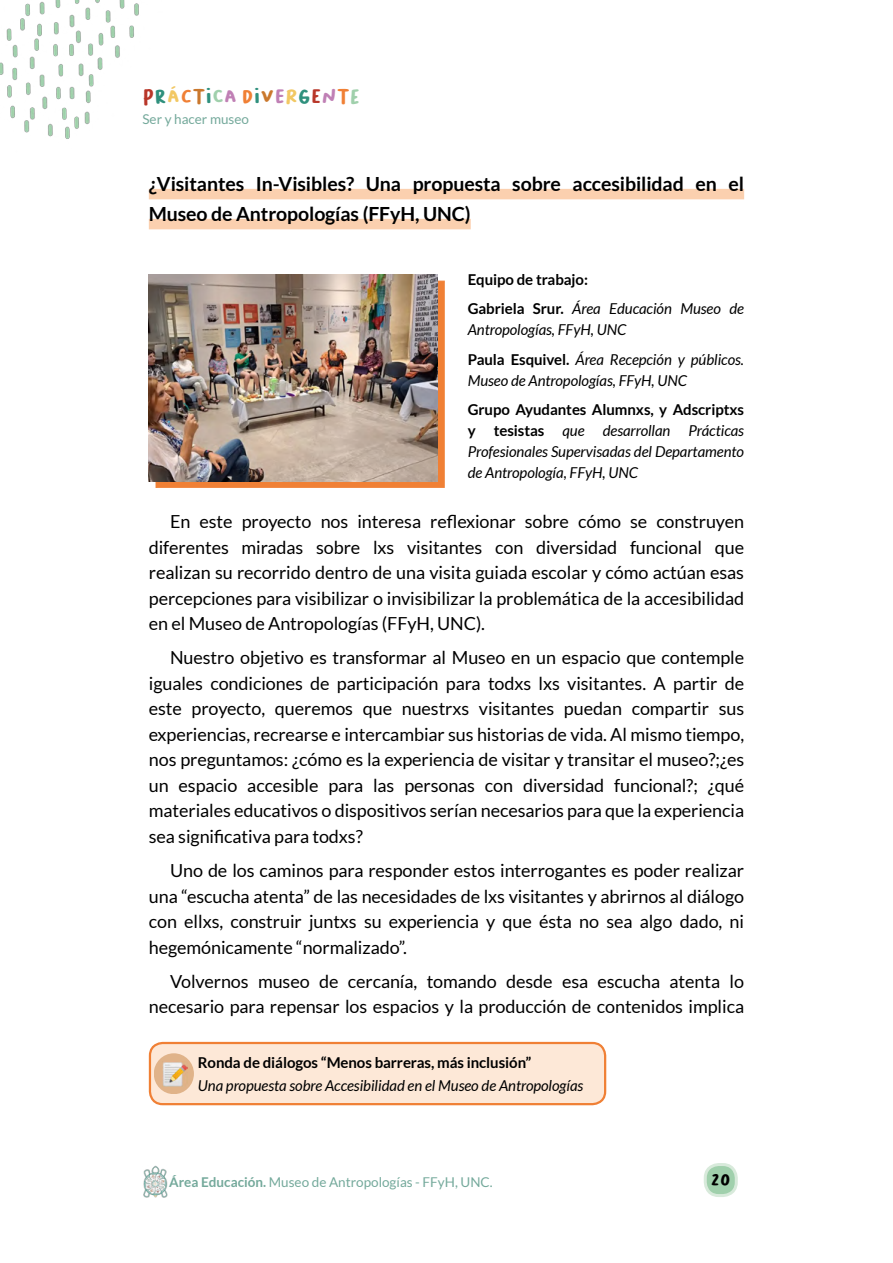
<style>
.page{position:relative;width:893px;height:1263px;background:#fff}
.page>*{position:absolute;margin:0;border:0;box-sizing:border-box;transform-origin:0 0}
.t1{font:700 19.5px/30px "Lato";letter-spacing:-.005em;color:#000}
.t2{font:19.5px "Bakso Sapi";color:#2f907d}
.t3{font:18px/25.5px "Lato";letter-spacing:-.005em;color:#000;text-align:justify}
.t4{font:18px "Bakso Sapi";color:#000}
.t5{font:italic 15px/21px "Lato";letter-spacing:-.005em;color:#000}
.t6{font:700 15px/29.5px "Lato";letter-spacing:-.005em;color:#000}
.t7{font:13.5px "Lato";color:#74a99b}
.s1{color:#b83629}
.s2{color:#f2c863}
.s3{color:#f08035}
.s4{color:#ca782d}
.s5{color:#a0d0ac}
.s6{color:#c080b5}
.s7{font-weight:400;font-style:italic}
.s8{font-weight:700;font-style:normal}
.s9{font-weight:700}
</style>
<div class="page">
<div style="left:705px;top:1164px;width:31px;height:31px;background:#a0d0ac;border-radius:14px"></div>
<div style="left:704px;top:1163px;width:34px;height:34px;border:3px solid #d8eadb;border-radius:14px"></div>
<img style="left:0;top:0;width:139px;height:139px">
<img style="left:143px;top:1165px;width:25px;height:32px">
<div style="left:149px;top:189px;width:595px;height:10px;background:#fbd0af"></div>
<div style="left:149px;top:219px;width:322px;height:10px;background:#fbd0af"></div>
<div style="left:155px;top:281px;width:290px;height:207px;background:#f08035"></div>
<img style="left:149px;top:274px;width:289px;height:207px">
<div style="left:150px;top:1043px;width:455px;height:61px;background:#fde8d7;border-radius:13px"></div>
<div style="left:149px;top:1042px;width:457px;height:63px;border:2px solid #f08035;border-radius:13px"></div>
<div style="left:154px;top:1053px;width:40px;height:41px;background:#e0b389;border-radius:50%"></div>
<img style="left:163px;top:1062px;width:25px;height:24px">
<p class="t2" style="left:142px;top:85px;width:219px"><span class="s1">P</span>r<span class="s2">á</span><span class="s3">c</span><span class="s4">t</span>i<span class="s5">c</span><span class="s6">a</span> <span class="s3">D</span>i<span class="s4">v</span><span class="s6">e</span><span class="s2">r</span>g<span class="s1">e</span><span class="s6">n</span><span class="s3">t</span><span class="s5">e</span></p>
<p class="t7" style="left:142px;top:112px;width:108px">Ser y hacer museo</p>
<p class="t1" style="left:149px;top:169px;width:597px">¿Visitantes In-Visibles? Una propuesta sobre accesibilidad en el<br>Museo de Antropologías (FFyH, UNC)</p>
<p class="t6" style="left:468px;top:264px;width:278px">Equipo de trabajo:<br>Gabriela Srur. <span class="s7">Área Educación Museo de</span></p>
<p class="t5" style="left:468px;top:315px;width:278px;line-height:29.5px">Antropologías, FFyH, UNC<br><span class="s8">Paula Esquivel.</span> Área Recepción y públicos.</p>
<p class="t5" style="left:468px;top:370px;width:221px">Museo de Antropologías, FFyH, UNC</p>
<p class="t5" style="left:468px;top:400px;width:278px;text-align:justify"><span class="s8">Grupo Ayudantes Alumnxs, y Adscriptxs y tesistas</span> que desarrollan Prácticas Profesionales Supervisadas del Departamento de Antropología, FFyH, UNC</p>
<p class="t3" style="left:149px;top:509px;width:597px;text-indent:21px">En este proyecto nos interesa reflexionar sobre cómo se construyen diferentes miradas sobre lxs visitantes con diversidad funcional que realizan su recorrido dentro de una visita guiada escolar y cómo actúan esas percepciones para visibilizar o invisibilizar la problemática de la accesibilidad en el Museo de Antropologías (FFyH, UNC).</p>
<p class="t3" style="left:149px;top:645px;width:597px;text-indent:21px">Nuestro objetivo es transformar al Museo en un espacio que contemple iguales condiciones de participación para todxs lxs visitantes. A partir de este proyecto, queremos que nuestrxs visitantes puedan compartir sus experiencias, recrearse e intercambiar sus historias de vida. Al mismo tiempo, nos preguntamos: ¿cómo es la experiencia de visitar y transitar el museo?;¿es un espacio accesible para las personas con diversidad funcional?; ¿qué materiales educativos o dispositivos serían necesarios para que la experiencia sea significativa para todxs?</p>
<p class="t3" style="left:149px;top:858px;width:597px;text-indent:21px">Uno de los caminos para responder estos interrogantes es poder realizar una “escucha atenta” de las necesidades de lxs visitantes y abrirnos al diálogo con ellxs, construir juntxs su experiencia y que ésta no sea algo dado, ni hegemónicamente “normalizado”.</p>
<p class="t3" style="left:149px;top:968px;width:597px;text-align:right">Volvernos museo de cercanía, tomando desde esa escucha atenta lo necesario para repensar los espacios y la producción de contenidos implica</p>
<p class="t6" style="left:198px;top:1048px;width:335px">Ronda de diálogos “Menos barreras, más inclusión”</p>
<p class="t5" style="left:198px;top:1075px;width:387px">Una propuesta sobre Accesibilidad en el Museo de Antropologías</p>
<p class="t7" style="left:169px;top:1174px;width:325px"><span class="s9">Área Educación.</span> Museo de Antropologías - FFyH, UNC.</p>
<p class="t4" style="left:710px;top:1170px;width:22px">20</p>
</div>
